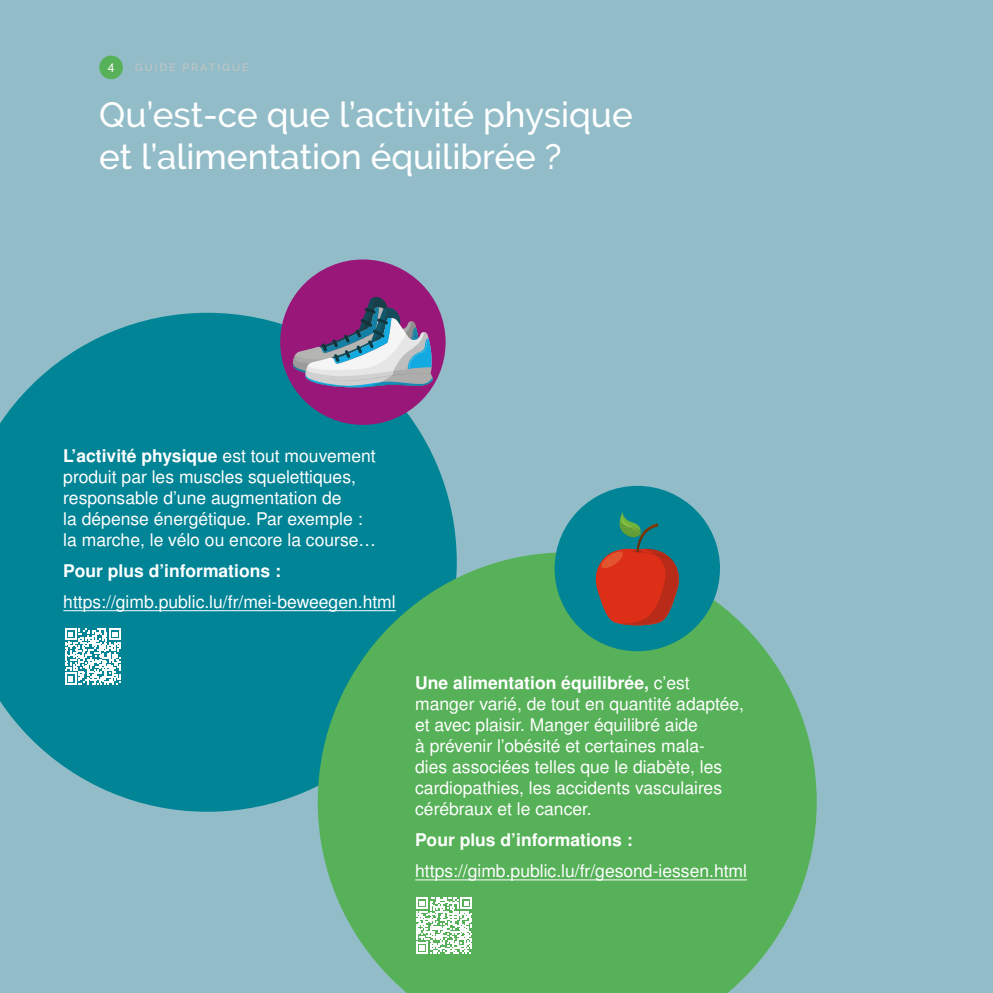
<style>
.page{position:relative;width:993px;height:993px;background:#fff}
.page>*{position:absolute;margin:0;border:0;box-sizing:border-box;transform-origin:0 0}
.t1{font:500 35px/42px "Raleway";color:#fff}
.t2{font:17.5px/21px "Nimbus Sans LOT";color:#fff}
.t3{font:700 17.5px "Nimbus Sans LOT";color:#fff}
.t4{font:12.25px "Nimbus Sans LOT";color:#fff}
.t5{font:500 10.5px "Raleway";letter-spacing:.2em;color:#c6c6c6}
.s1{font-weight:700}
</style>
<div class="page">
<div style="left:0;top:0;width:992px;height:992px;background:#92bdc8"></div>
<svg style="left:0;top:313px;width:456px;height:498px;background:#108a9b"></svg>
<svg style="left:317px;top:552px;width:499px;height:440px;background:#57af68"></svg>
<hr style="left:63px;top:610px;width:332px;height:1px;background:#fff">
<hr style="left:415px;top:879px;width:331px;height:1px;background:#fff">
<div style="left:280px;top:259px;width:165px;height:166px;background:#9a177a;border-radius:50%"></div>
<svg style="left:292px;top:294px;width:141px;height:93px"></svg>
<div style="left:554px;top:485px;width:165px;height:166px;background:#008496;border-radius:50%"></div>
<svg style="left:595px;top:512px;width:84px;height:113px"></svg>
<div style="left:99px;top:56px;width:24px;height:23px;background:#56b158;border-radius:50%"></div>
<svg style="left:65px;top:628px;width:56px;height:56px;background:#99ced5"></svg>
<svg style="left:416px;top:897px;width:56px;height:56px;background:#c2e2c2"></svg>
<p class="t4" style="left:108px;top:60px;width:8px">4</p>
<p class="t5" style="left:135px;top:61px;width:115px">GUIDE PRATIQUE</p>
<h1 class="t1" style="left:99px;top:94px;width:534px">Qu’est-ce que l’activité physique et l’alimentation équilibrée ?</h1>
<p class="t2" style="left:63px;top:445px;width:314px"><span class="s1">L’activité physique</span> est tout mouvement produit par les muscles squelettiques, responsable d’une augmentation de<br>la dépense énergétique. Par exemple : la marche, le vélo ou encore la course…</p>
<p class="t3" style="left:63px;top:560px;width:219px">Pour plus d’informations :</p>
<p class="t2" style="left:63px;top:591px;width:334px">https://gimb.public.lu/fr/mei-beweegen.html</p>
<p class="t2" style="left:415px;top:672px;width:330px"><span class="s1">Une alimentation équilibrée,</span> c’est manger varié, de tout en quantité adaptée, et avec plaisir. Manger équilibré aide<br>à prévenir l’obésité et certaines mala-<br>dies associées telles que le diabète, les cardiopathies, les accidents vasculaires cérébraux et le cancer.</p>
<p class="t3" style="left:415px;top:829px;width:219px">Pour plus d’informations :</p>
<p class="t2" style="left:415px;top:860px;width:333px">https://gimb.public.lu/fr/gesond-iessen.html</p>
</div>
